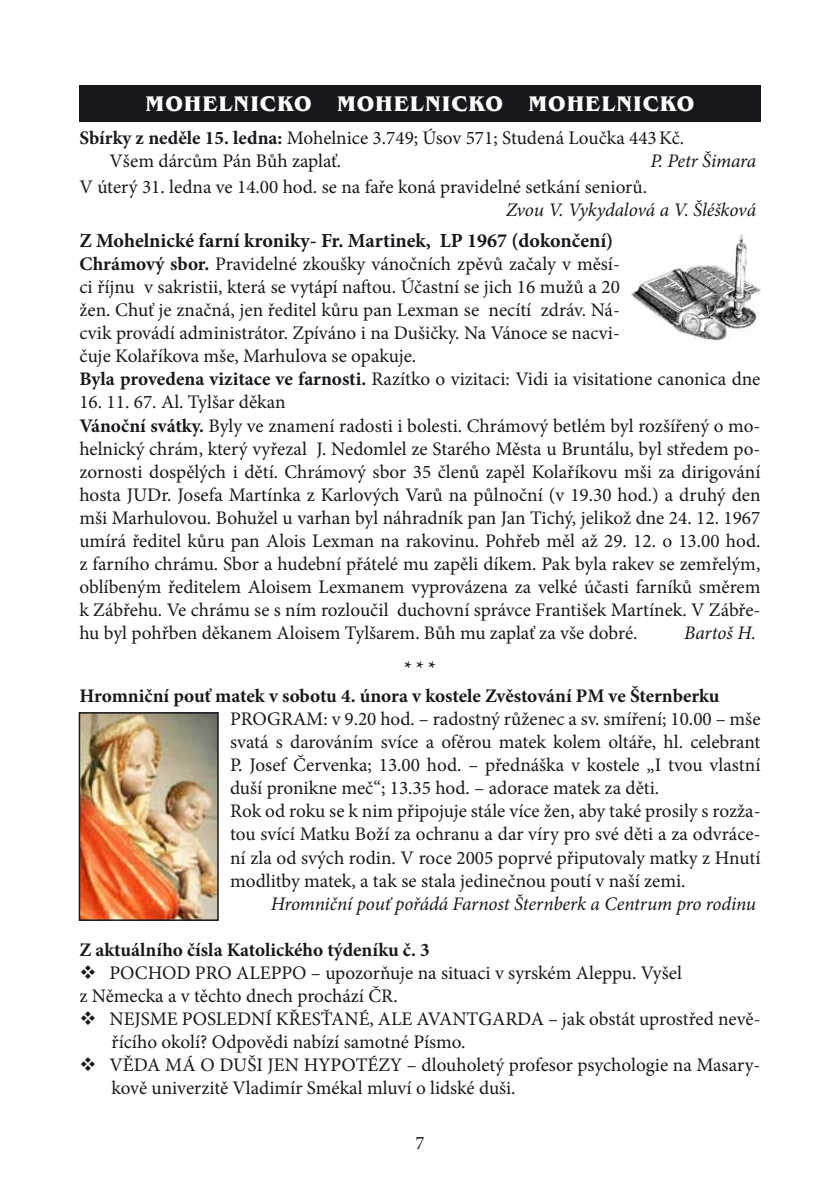
<style>
.page{position:relative;width:840px;height:1191px;background:#fff}
.page>*{position:absolute;margin:0;border:0;box-sizing:border-box;transform-origin:0 0}
.t1{font:700 21.8px "Benguiat Itc TOT";letter-spacing:.045em;color:#fff}
.t2{font:700 20px "Minion Pro";color:#1a171c}
.t3{font:19.2px/23px "Minion Pro";color:#1a171c}
.t4{font:700 19.2px/28px "Minion Pro";letter-spacing:-.005em;color:#1a171c}
.t5{font:italic 19.2px "Minion Pro";letter-spacing:-.01em;color:#1a171c}
.t6{font:19px "Minion Pro";color:#1a171c}
.s1{font-weight:700}
</style>
<div class="page">
<div style="left:79px;top:85px;width:681px;height:36px;background:#1a171c"></div>
<img style="left:82px;top:715px;width:133px;height:203px">
<div style="left:79px;top:712px;width:139px;height:209px;border:2px solid #1a171c"></div>
<img style="left:631px;top:234px;width:129px;height:107px">
<p class="t1" style="left:145px;top:91px;width:550px">MOHELNICKO MOHELNICKO MOHELNICKO</p>
<p class="t3" style="left:109px;top:127px;width:576px;text-indent:-30px"><span class="s1">Sbírky z neděle 15. ledna:</span> Mohelnice 3.749; Úsov 571; Studená Loučka 443Kč.<br>Všem dárcům Pán Bůh zaplať.</p>
<p class="t5" style="left:650px;top:148px;width:107px">P. Petr Šimara</p>
<p class="t3" style="left:79px;top:175px;width:569px">V úterý 31. ledna ve 14.00 hod. se na faře koná pravidelné setkání seniorů.</p>
<p class="t5" style="left:506px;top:197px;width:251px">Zvou V. Vykydalová a V. Šléšková</p>
<p class="t2" style="left:79px;top:227px;width:535px">ZMohelnické farní kroniky- Fr. Martinek, LP 1967 (dokončení)</p>
<p class="t3" style="left:79px;top:253px;width:682px"><span class="s1">Chrámový sbor.</span> Pravidelné zkoušky vánočních zpěvů začaly v měsí-<br>ci říjnu v sakristii, která se vytápí naftou. Účastní se jich 16 mužů a 20<br>žen. Chuť je značná, jen ředitel kůru pan Lexman se necítí zdráv. Ná-<br>cvik provádí administrátor. Zpíváno i na Dušičky. Na Vánoce se nacvi-<br>čuje Kolaříkova mše, Marhulova se opakuje.<br><span class="s1">Byla provedena vizitace ve farnosti.</span> Razítko o vizitaci: Vidi ia visitatione canonica dne</p>
<p class="t3" style="left:79px;top:391px;width:682px">16. 11. 67. Al. Tylšar děkan<br><span class="s1">Vánoční svátky.</span> Byly ve znamení radosti i bolesti. Chrámový betlém byl rozšířený o mo&shy;helnický chrám, který vyřezal J. Nedomlel ze Starého Města u Bruntálu, byl středem po&shy;zornosti dospělých i dětí. Chrámový sbor 35 členů zapěl Kolaříkovu mši za dirigování hosta JUDr. Josefa Martínka z Karlových Varů na půlnoční (v 19.30 hod.) a druhý den mši Marhulovou. Bohužel u varhan byl náhradník pan Jan Tichý, jelikož dne 24. 12. 1967 umírá ředitel kůru pan Alois Lexman na rakovinu. Pohřeb měl až 29. 12. o 13.00 hod. z farního chrámu. Sbor a hudební přátelé mu zapěli díkem. Pak byla rakev se zemřelým, oblíbeným ředitelem Aloisem Lexmanem vyprovázena za velké účasti farníků směrem k Zábřehu. Ve chrámu se s ním rozloučil duchovní správce František Martínek. V Zábře&shy;hu byl pohřben děkanem Aloisem Tylšarem. Bůh mu zaplať za vše dobré.</p>
<p class="t5" style="left:683px;top:619px;width:73px">Bartoš H.</p>
<p class="t4" style="left:79px;top:654px;width:641px;text-indent:324px">* * *<br>Hromniční pouť matek v sobotu 4. února v kostele Zvěstování PM ve Šternberku</p>
<p class="t3" style="left:230px;top:707px;width:531px">PROGRAM: v 9.20 hod. – radostný růženec a sv. smíření; 10.00 – mše svatá s darováním svíce a ofěrou matek kolem oltáře, hl. celebrant P. Josef Červenka; 13.00 hod. – přednáška v kostele „I tvou vlastní duší pronikne meč“; 13.35 hod. – adorace matek za děti.<br>Rok od roku se k nim připojuje stále více žen, aby také prosily s rozža&shy;tou svící Matku Boží za ochranu a dar víry pro své děti a za odvráce&shy;ní zla od svých rodin. V roce 2005 poprvé připutovaly matky z Hnutí modlitby matek, a tak se stala jedinečnou poutí v naší zemi.</p>
<p class="t5" style="left:271px;top:890px;width:486px">Hromniční pouť pořádá Farnost Šternberk a Centrum pro rodinu</p>
<p class="t4" style="left:79px;top:935px;width:352px">Z aktuálního čísla Katolického týdeníku č. 3</p>
<p class="t3" style="left:79px;top:961px;width:603px">❖ POCHOD PRO ALEPPO – upozorňuje na situaci v syrském Aleppu. Vyšel z Německa a v těchto dnech prochází ČR.</p>
<p class="t3" style="left:111px;top:1007px;width:650px;text-indent:-32px">❖ NEJSME POSLEDNÍ KŘESŤANÉ, ALE AVANTGARDA – jak obstát uprostřed nevě&shy;řícího okolí? Odpovědi nabízí samotné Písmo.</p>
<p class="t3" style="left:111px;top:1053px;width:650px;text-indent:-32px">❖ VĚDA MÁ O DUŠI JEN HYPOTÉZY – dlouholetý profesor psychologie na Masary&shy;kově univerzitě Vladimír Smékal mluví o lidské duši.</p>
<p class="t6" style="left:415px;top:1130px;width:11px">7</p>
</div>
